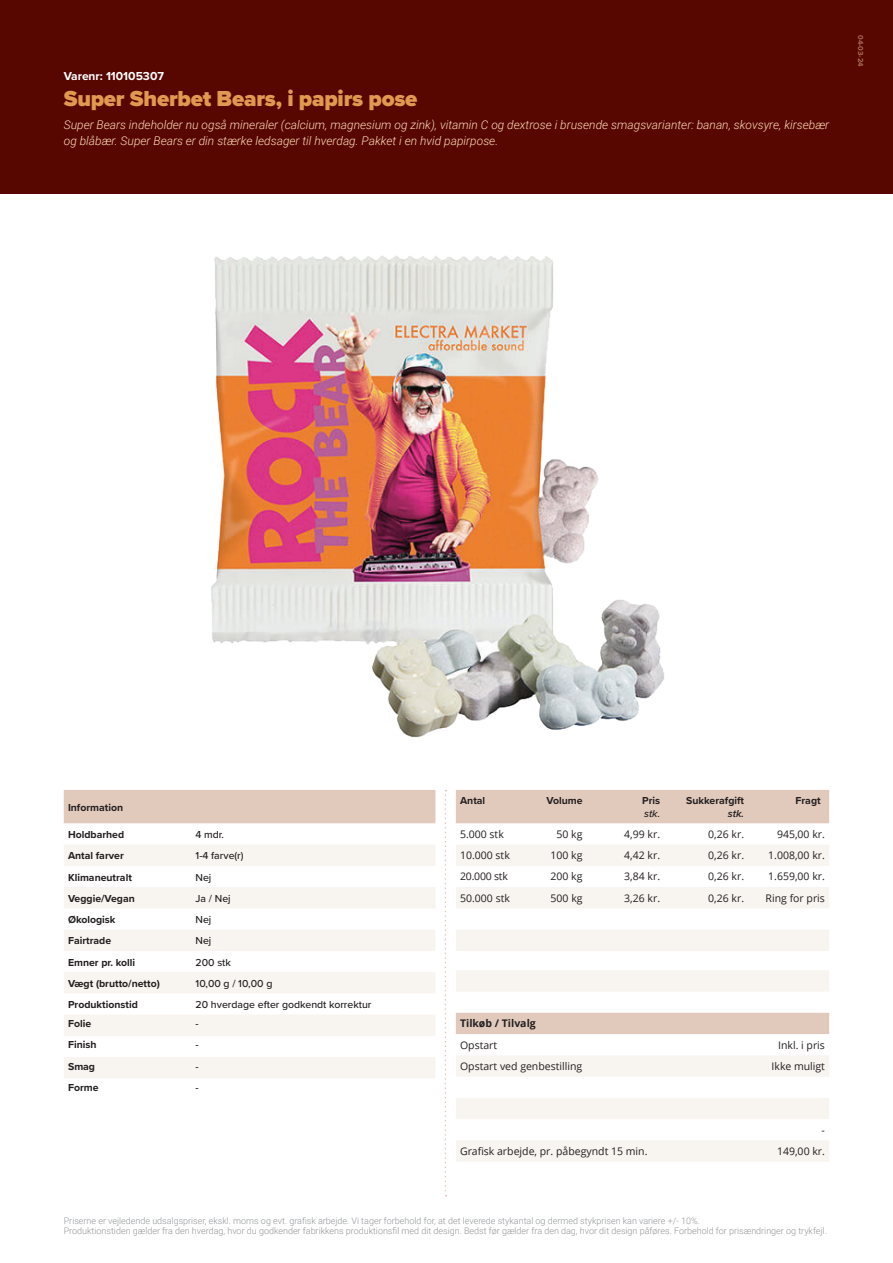
<style>
.page{position:relative;width:893px;height:1263px;background:#fff}
.page>*{position:absolute;margin:0;border:0;box-sizing:border-box;transform-origin:0 0}
.t1{font:900 22.5px "Proxima Nova";letter-spacing:-.01em;color:#e1984f}
.t2{font:italic 300 12px/16.5px "Roboto";color:#fddbb7}
.t3{font:700 12px "Proxima Nova";color:#fff}
.t4{font:10.5px "Open Sans";color:#231f20}
.t5{font:700 10.5px "Proxima Nova";color:#231f20}
.t6{font:500 10.5px "Proxima Nova";color:#231f20}
.t7{font:700 10.5px "Open Sans";color:#231f20}
.t8{font:italic 500 10.5px "Proxima Nova";color:#231f20}
.t9{font:italic 600 10.5px "Proxima Nova";color:#231f20}
.t10{font:300 9px/10.8px "Roboto";color:#939598}
.t11{font:700 7.5px "Proxima Nova";color:#a66d53}
</style>
<div class="page">
<div style="left:0;top:0;width:893px;height:193px;background:#570700"></div>
<div style="left:64px;top:790px;width:371px;height:33px;background:#e1c9bc"></div>
<svg style="left:64px;top:845px;width:371px;height:233px;fill:#f8f4f0"></svg>
<div style="left:456px;top:790px;width:373px;height:34px;background:#e1c9bc"></div>
<svg style="left:456px;top:845px;width:373px;height:316px;fill:#f8f4f0"></svg>
<img style="left:211px;top:256px;width:453px;height:482px">
<svg style="left:445px;top:790px;width:1px;height:406px"></svg>
<h2 class="t3" style="left:64px;top:67px;width:102px">Varenr: 110105307</h2>
<h1 class="t1" style="left:64px;top:81px;width:355px">Super Sherbet Bears, i papirs pose</h1>
<h2 class="t2" style="left:64px;top:116px;width:767px">Super Bears indeholder nu også mineraler (calcium, magnesium og zink), vitamin C og dextrose i brusende smagsvarianter: banan, skovsyre, kirsebær og blåbær. Super Bears er din stærke ledsager til hverdag. Pakket i en hvid papirpose.</h2>
<p class="t11" style="left:866px;top:35px;width:33px;rotate:90deg">04-03-24</p>
<p class="t5" style="left:68px;top:799px;width:57px">Information</p>
<p class="t5" style="left:68px;top:827px;width:58px">Holdbarhed</p>
<p class="t6" style="left:196px;top:827px;width:30px">4 mdr.</p>
<p class="t5" style="left:68px;top:848px;width:57px">Antal farver</p>
<p class="t6" style="left:196px;top:848px;width:49px">1-4 farve(r)</p>
<p class="t5" style="left:68px;top:869px;width:65px">Klimaneutralt</p>
<p class="t6" style="left:196px;top:869px;width:17px">Nej</p>
<p class="t5" style="left:68px;top:890px;width:68px">Veggie/Vegan</p>
<p class="t6" style="left:196px;top:890px;width:37px">Ja / Nej</p>
<p class="t5" style="left:68px;top:912px;width:49px">Økologisk</p>
<p class="t6" style="left:196px;top:912px;width:17px">Nej</p>
<p class="t5" style="left:68px;top:933px;width:45px">Fairtrade</p>
<p class="t6" style="left:196px;top:933px;width:17px">Nej</p>
<p class="t5" style="left:68px;top:954px;width:69px">Emner pr. kolli</p>
<p class="t6" style="left:196px;top:954px;width:37px">200 stk</p>
<p class="t5" style="left:68px;top:975px;width:93px">Vægt (brutto/netto)</p>
<p class="t6" style="left:196px;top:975px;width:78px">10,00 g / 10,00 g</p>
<p class="t5" style="left:68px;top:997px;width:71px">Produktionstid</p>
<p class="t6" style="left:196px;top:997px;width:177px">20 hverdage efter godkendt korrektur</p>
<p class="t5" style="left:68px;top:1016px;width:25px">Folie</p>
<p class="t6" style="left:196px;top:1016px;width:5px">-</p>
<p class="t5" style="left:68px;top:1037px;width:30px">Finish</p>
<p class="t6" style="left:196px;top:1037px;width:5px">-</p>
<p class="t5" style="left:68px;top:1058px;width:29px">Smag</p>
<p class="t6" style="left:196px;top:1058px;width:5px">-</p>
<p class="t5" style="left:68px;top:1080px;width:32px">Forme</p>
<p class="t6" style="left:196px;top:1080px;width:5px">-</p>
<p class="t5" style="left:460px;top:793px;width:27px">Antal</p>
<p class="t5" style="left:546px;top:793px;width:38px">Volume</p>
<p class="t5" style="left:642px;top:793px;width:19px">Pris</p>
<p class="t8" style="left:644px;top:806px;width:18px">stk.</p>
<p class="t5" style="left:686px;top:793px;width:59px">Sukkerafgift</p>
<p class="t9" style="left:728px;top:806px;width:18px">stk.</p>
<p class="t5" style="left:795px;top:793px;width:27px">Fragt</p>
<p class="t4" style="left:460px;top:827px;width:45px">5.000 stk</p>
<p class="t4" style="left:557px;top:827px;width:28px">50 kg</p>
<p class="t4" style="left:624px;top:827px;width:37px">4,99 kr.</p>
<p class="t4" style="left:708px;top:827px;width:37px">0,26 kr.</p>
<p class="t4" style="left:777px;top:827px;width:49px">945,00 kr.</p>
<p class="t4" style="left:460px;top:848px;width:51px">10.000 stk</p>
<p class="t4" style="left:551px;top:848px;width:34px">100 kg</p>
<p class="t4" style="left:624px;top:848px;width:37px">4,42 kr.</p>
<p class="t4" style="left:708px;top:848px;width:37px">0,26 kr.</p>
<p class="t4" style="left:768px;top:848px;width:58px">1.008,00 kr.</p>
<p class="t4" style="left:460px;top:869px;width:49px">20.000 stk</p>
<p class="t4" style="left:551px;top:869px;width:34px">200 kg</p>
<p class="t4" style="left:624px;top:869px;width:37px">3,84 kr.</p>
<p class="t4" style="left:708px;top:869px;width:37px">0,26 kr.</p>
<p class="t4" style="left:768px;top:869px;width:58px">1.659,00 kr.</p>
<p class="t4" style="left:460px;top:891px;width:51px">50.000 stk</p>
<p class="t4" style="left:551px;top:891px;width:34px">500 kg</p>
<p class="t4" style="left:624px;top:891px;width:37px">3,26 kr.</p>
<p class="t4" style="left:708px;top:891px;width:37px">0,26 kr.</p>
<p class="t4" style="left:766px;top:891px;width:61px">Ring for pris</p>
<p class="t7" style="left:460px;top:1016px;width:77px">Tilkøb / Tilvalg</p>
<p class="t4" style="left:460px;top:1038px;width:39px">Opstart</p>
<p class="t4" style="left:778px;top:1038px;width:48px">Inkl. i pris</p>
<p class="t4" style="left:460px;top:1059px;width:124px">Opstart ved genbestilling</p>
<p class="t4" style="left:772px;top:1059px;width:55px">Ikke muligt</p>
<p class="t4" style="left:822px;top:1123px;width:5px">-</p>
<p class="t4" style="left:460px;top:1144px;width:189px">Grafisk arbejde, pr. påbegyndt 15 min.</p>
<p class="t4" style="left:777px;top:1144px;width:49px">149,00 kr.</p>
<p class="t10" style="left:64px;top:1214px;width:764px">Priserne er vejledende udsalgspriser, ekskl. moms og evt. grafisk arbejde. Vi tager forbehold for, at det leverede stykantal og dermed stykprisen kan variere +/- 10%.<br>Produktionstiden gælder fra den hverdag, hvor du godkender fabrikkens produktionsfil med dit design. Bedst før gælder fra den dag, hvor dit design påføres. Forbehold for prisændringer og trykfejl.</p>
</div>
